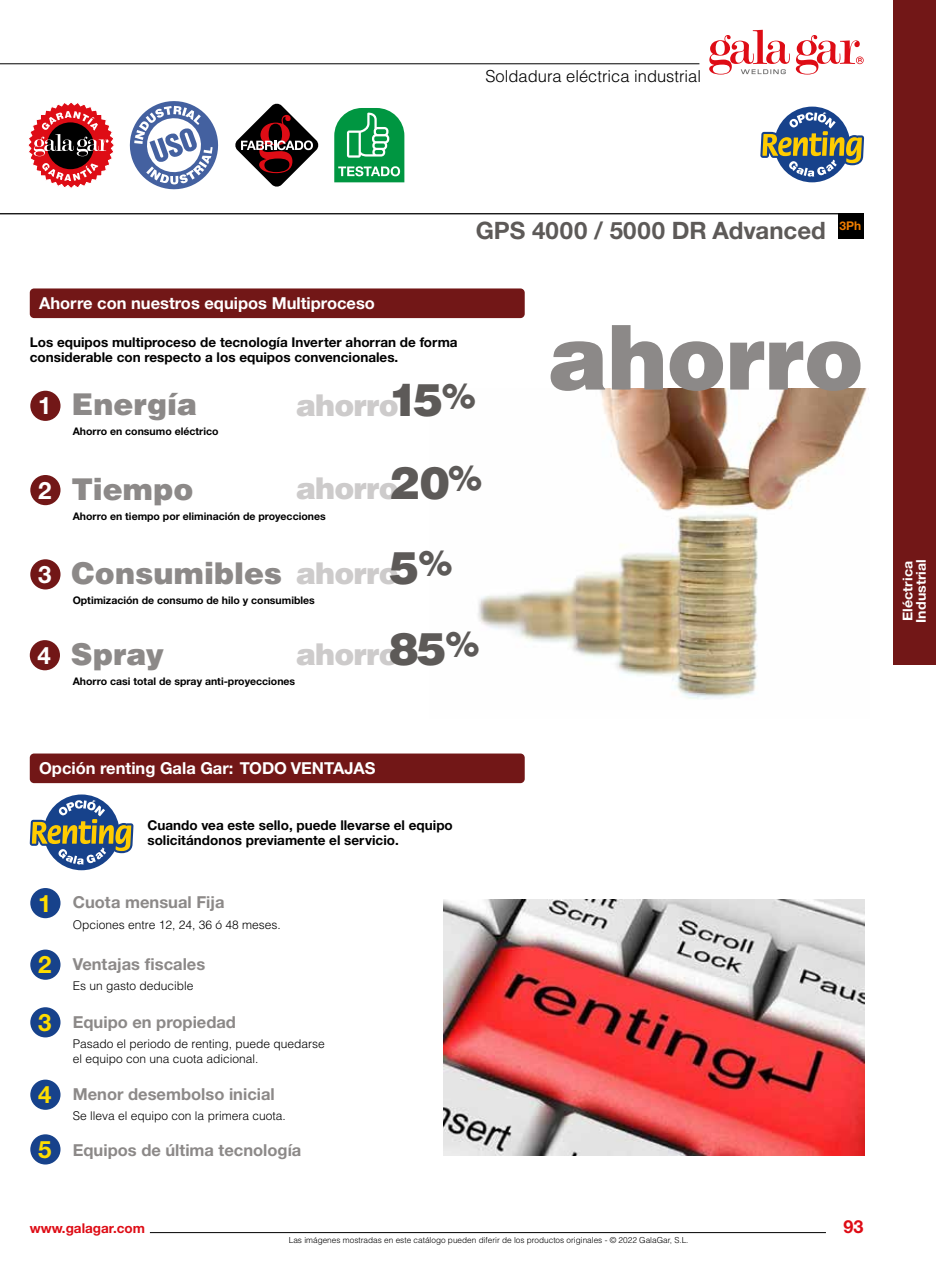
<style>
.page{position:relative;width:936px;height:1263px;background:#fff}
.page>*{position:absolute;margin:0;border:0;box-sizing:border-box;transform-origin:0 0}
.t1{font:900 89.55px "Helvetica";letter-spacing:-.01em;color:#8c8988}
.t2{font:900 45px/83.7px "Helvetica";color:#5d5a58}
.t3{font:900 30px "Helvetica";color:#8c8988}
.t4{font:900 30px "Helvetica";letter-spacing:-.025em;color:#cdcbcb}
.t5{font:700 24px "Helvetica Neue CE";color:#5d5a58}
.t6{font:700 24px "Helvetica Neue CE";color:#fd0}
.t7{font:700 24px "Helvetica Neue CE";color:#fff}
.t8{font:700 18px "Helvetica Neue CE";color:#de0c15}
.t9{font:700 16.5px "Helvetica Neue CE";color:#8c8988}
.t10{font:700 16.5px "Helvetica Neue CE";color:#fff}
.t11{font:300 16.5px "Helvetica";color:#000}
.t12{font:700 13.5px/15px "Helvetica Neue CE";color:#000}
.t13{font:700 13.5px/13.5px "Helvetica Neue CE";color:#fff;scale:1.05 1}
.t14{font:700 13.5px "Helvetica Neue CE";color:#de0c15}
.t15{font:300 12px/15px "Helvetica";color:#000}
.t16{font:700 12px "Helvetica Neue CE";color:#ef7d00}
.t17{font:700 10.5px "Helvetica Neue CE";color:#000}
.t18{font:300 8.25px "Helvetica";color:#000}
</style>
<div class="page">
<hr style="left:0;top:64px;width:699px;height:1px;background:#000">
<hr style="left:150px;top:1232px;width:675px;height:1px;background:#000">
<div style="left:893px;top:0;width:42px;height:665px;background:#721717"></div>
<svg style="left:709px;top:30px;width:154px;height:45px"></svg>
<img style="left:478px;top:388px;width:391px;height:311px">
<div style="left:30px;top:288px;width:494px;height:30px;background:#721717;border-radius:4px"></div>
<div style="left:30px;top:753px;width:494px;height:30px;background:#721717;border-radius:4px"></div>
<svg style="left:28px;top:102px;width:86px;height:86px"></svg>
<svg style="left:129px;top:101px;width:90px;height:89px"></svg>
<svg style="left:334px;top:108px;width:70px;height:74px"></svg>
<svg style="left:235px;top:103px;width:84px;height:84px"></svg>
<svg style="left:760px;top:107px;width:104px;height:75px"></svg>
<div style="left:30px;top:391px;width:30px;height:30px;background:#721717;border-radius:50%"></div>
<div style="left:30px;top:888px;width:30px;height:30px;background:#17428b;border-radius:50%"></div>
<div style="left:30px;top:949px;width:30px;height:31px;background:#17428b;border-radius:50%"></div>
<div style="left:30px;top:1007px;width:30px;height:30px;background:#17428b;border-radius:50%"></div>
<div style="left:30px;top:1079px;width:30px;height:31px;background:#17428b;border-radius:50%"></div>
<div style="left:30px;top:1134px;width:30px;height:30px;background:#17428b;border-radius:50%"></div>
<div style="left:30px;top:475px;width:30px;height:30px;background:#721717;border-radius:50%"></div>
<div style="left:30px;top:559px;width:30px;height:30px;background:#721717;border-radius:50%"></div>
<div style="left:30px;top:640px;width:30px;height:30px;background:#721717;border-radius:50%"></div>
<svg style="left:30px;top:794px;width:103px;height:76px"></svg>
<img style="left:443px;top:900px;width:421px;height:255px">
<hr style="left:0;top:213px;width:863px;height:1px;background:#000">
<div style="left:838px;top:214px;width:26px;height:25px;background:#000"></div>
<p class="t11" style="left:485px;top:66px;width:217px">Soldadura eléctrica industrial</p>
<p class="t10" style="left:39px;top:293px;width:337px">Ahorre con nuestros equipos Multiproceso</p>
<h3 class="t5" style="left:475px;top:216px;width:351px">GPS 4000 / 5000 DR Advanced</h3>
<p class="t16" style="left:839px;top:218px;width:23px">3Ph</p>
<p class="t12" style="left:30px;top:335px;width:429px">Los equipos multiproceso de tecnología Inverter ahorran de forma considerable con respecto a los equipos convencionales.</p>
<h3 class="t7" style="left:38px;top:391px;width:15px">1</h3>
<h2 class="t2" style="left:389px;top:357px;width:94px">15<sup>%<br></sup>20<sup>%<br></sup>5<sup>%</sup></h2>
<h3 class="t3" style="left:71px;top:385px;width:127px">Energía</h3>
<h3 class="t4" style="left:296px;top:385px;width:104px">ahorro</h3>
<p class="t17" style="left:73px;top:425px;width:147px">Ahorro en consumo eléctrico</p>
<h3 class="t4" style="left:296px;top:468px;width:104px">ahorro</h3>
<h3 class="t3" style="left:71px;top:469px;width:123px">Tiempo</h3>
<h3 class="t7" style="left:38px;top:475px;width:15px">2</h3>
<p class="t17" style="left:73px;top:509px;width:254px">Ahorro en tiempo por eliminación de proyecciones</p>
<h3 class="t3" style="left:71px;top:553px;width:212px">Consumibles</h3>
<h3 class="t4" style="left:296px;top:553px;width:104px">ahorro</h3>
<h3 class="t7" style="left:38px;top:559px;width:15px">3</h3>
<h3 class="t7" style="left:37px;top:640px;width:15px">4</h3>
<p class="t17" style="left:73px;top:594px;width:243px">Optimización de consumo de hilo y consumibles</p>
<h3 class="t3" style="left:71px;top:634px;width:95px">Spray</h3>
<h2 class="t2" style="left:389px;top:606px;width:91px">85<sup>%</sup></h2>
<h3 class="t4" style="left:296px;top:635px;width:104px">ahorro</h3>
<p class="t17" style="left:73px;top:674px;width:224px">Ahorro casi total de spray anti-proyecciones</p>
<p class="t10" style="left:39px;top:758px;width:338px">Opción renting Gala Gar: TODO VENTAJAS</p>
<p class="t12" style="left:147px;top:818px;width:307px">Cuando vea este sello, puede llevarse el equipo solicitándonos previamente el servicio.</p>
<h3 class="t6" style="left:38px;top:888px;width:15px">1</h3>
<p class="t9" style="left:73px;top:892px;width:153px">Cuota mensual Fija</p>
<p class="t15" style="left:73px;top:917px;width:209px">Opciones entre 12, 24, 36 ó 48 meses.</p>
<h3 class="t6" style="left:38px;top:950px;width:15px">2</h3>
<p class="t9" style="left:73px;top:954px;width:134px">Ventajas fiscales</p>
<p class="t15" style="left:73px;top:978px;width:122px">Es un gasto deducible</p>
<h3 class="t6" style="left:38px;top:1007px;width:15px">3</h3>
<p class="t9" style="left:73px;top:1011px;width:165px">Equipo en propiedad</p>
<p class="t15" style="left:73px;top:1036px;width:253px">Pasado el periodo de renting, puede quedarse el equipo con una cuota adicional.</p>
<h3 class="t6" style="left:38px;top:1080px;width:15px">4</h3>
<h3 class="t6" style="left:38px;top:1134px;width:15px">5</h3>
<p class="t9" style="left:73px;top:1084px;width:203px">Menor desembolso inicial</p>
<p class="t15" style="left:73px;top:1108px;width:214px">Se lleva el equipo con la primera cuota.</p>
<p class="t9" style="left:73px;top:1140px;width:230px">Equipos de última tecnología</p>
<h1 class="t1" style="left:548px;top:299px;width:317px">ahorro</h1>
<p class="t14" style="left:30px;top:1220px;width:117px">www.galagar.com</p>
<h3 class="t8" style="left:843px;top:1216px;width:22px">93</h3>
<p class="t18" style="left:289px;top:1235px;width:401px">Las imágenes mostradas en este catálogo pueden diferir de los productos originales - © 2022 GalaGar, S.L.</p>
<p class="t13" style="left:900px;top:623px;width:62px;rotate:-90deg">Eléctrica<br>Industrial</p>
</div>
